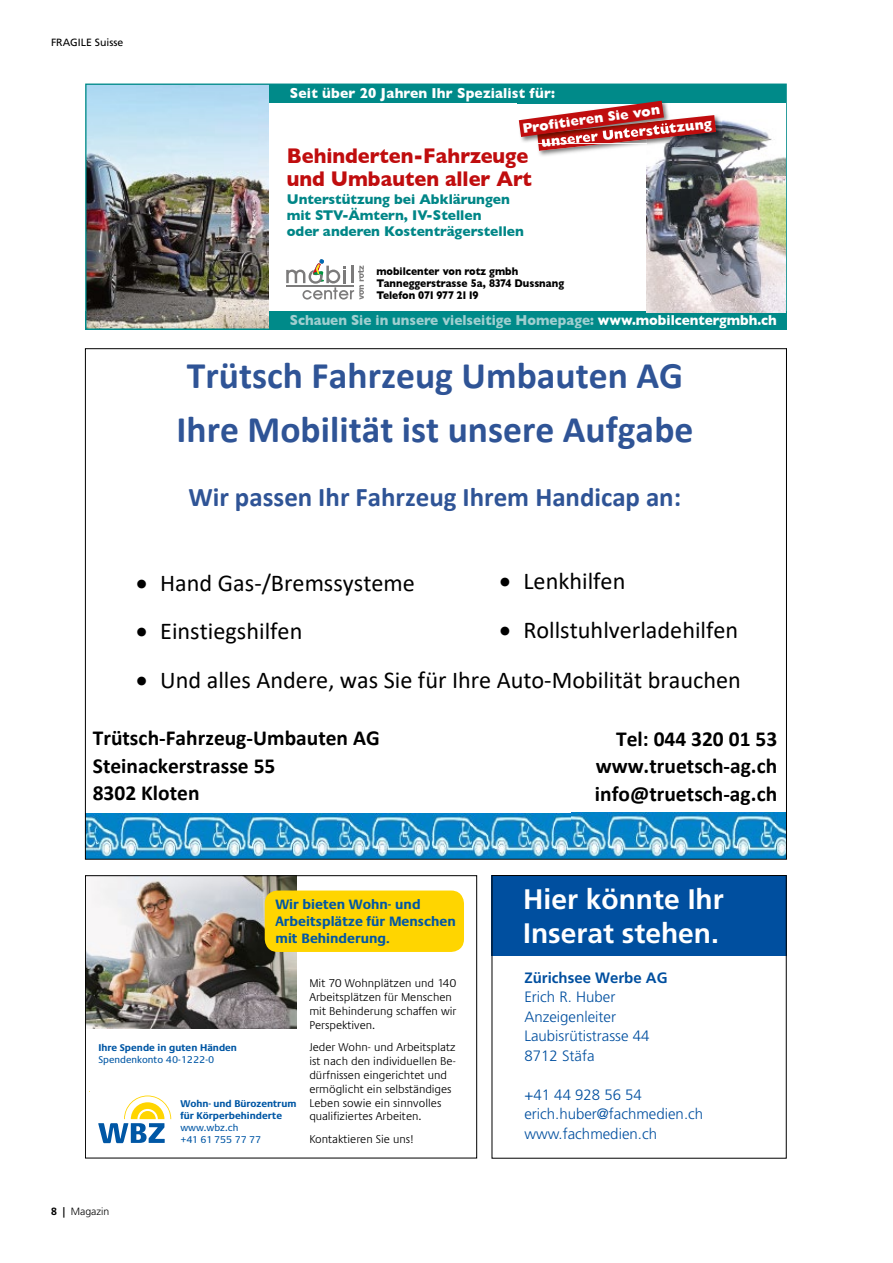
<style>
.page{position:relative;width:893px;height:1263px;background:#fff}
.page>*{position:absolute;margin:0;border:0;box-sizing:border-box;transform-origin:0 0}
.t1{font:700 37.65px/54px "Calibri";color:#2f5496}
.t2{font:700 28.2px/33.6px "Frutiger LT Std";color:#fff}
.t3{font:700 27px "Calibri";color:#2f5496}
.t4{font:24.15px "Calibri";color:#000}
.t5{font:700 23.1px "Gill Sans";color:#c00d0e;scale:.92 1}
.t6{font:700 21.6px/22.5px "Gill Sans";color:#c00d0e;scale:.92 1}
.t7{font:700 21.45px/27.5px "Calibri";color:#000}
.t8{font:700 15.3px/17.4px "Gill Sans";color:#008687;scale:.96 1}
.t9{font:300 15px "Frutiger LT Std";color:#004f9f}
.t10{font:700 15px "Frutiger LT Std";color:#004f9f}
.t11{font:700 14.7px "Gill Sans";color:#a0cfd0;scale:.92 1}
.t12{font:700 14.7px "Gill Sans";letter-spacing:.01em;color:#fff;scale:.94 1}
.t13{font:700 14.4px/16.2px "Gill Sans";color:#008687;scale:.96 1}
.t14{font:700 13.8px/17px "Praxis LT Pro";color:#0057a5}
.t15{font:13.65px "Gill Sans Std Extra Bold OV OVFBLC";color:#fff}
.t16{font:300 11.55px/13.8px "Praxis LT Pro";color:#000}
.t17{font:700 11.4px/12px "Gill Sans";color:#000;scale:.9 1}
.t18{font:10.5px "Frutiger LT Std";color:#000}
.t19{font:300 10.5px "Frutiger LT Std";color:#000}
.t20{font:700 10.05px/12px "Praxis LT Pro";color:#0057a5}
.s1{color:#fff}
.s2{font-weight:400}
.s3{font-weight:700}
</style>
<div class="page">
<img style="left:87px;top:877px;width:209px;height:151px">
<svg style="left:89px;top:1091px;width:83px;height:53px"></svg>
<div style="left:265px;top:890px;width:199px;height:62px;background:#ffd500;border-radius:13px"></div>
<div style="left:85px;top:875px;width:392px;height:283px;border:1px solid #000"></div>
<div style="left:87px;top:85px;width:698px;height:18px;background:#008a89"></div>
<div style="left:85px;top:311px;width:702px;height:19px;background:#008a89"></div>
<img style="left:87px;top:86px;width:181px;height:242px">
<div style="left:85px;top:84px;width:702px;height:246px;border:1px solid #008a89"></div>
<svg style="left:286px;top:259px;width:78px;height:41px"></svg>
<img style="left:647px;top:120px;width:138px;height:192px">
<img style="left:539px;top:116px;width:183px;height:41px">
<svg style="left:519px;top:101px;width:197px;height:50px"></svg>
<img style="left:87px;top:813px;width:250px;height:44px">
<img style="left:337px;top:813px;width:235px;height:44px">
<img style="left:572px;top:813px;width:213px;height:44px">
<div style="left:492px;top:875px;width:295px;height:81px;background:#004f9f"></div>
<div style="left:492px;top:875px;width:295px;height:283px;border:1px solid #000"></div>
<p class="t18" style="left:51px;top:37px;width:74px">FRAGILE Suisse</p>
<p class="t12" style="left:290px;top:84px;width:283px">Seit über 20 Jahren Ihr Spezialist für:</p>
<p class="t15" style="left:522px;top:121px;width:140px;rotate:-8deg">Profitieren Sie von</p>
<p class="t15" style="left:638px;top:124px;width:75px;rotate:-6deg">rs tzung</p>
<p class="t15" style="left:540px;top:134px;width:36px;rotate:-6deg">unse</p>
<p class="t6" style="left:287px;top:145px;width:268px">Behinderten-Fahrzeuge und Umbauten aller Art</p>
<p class="t13" style="left:287px;top:191px;width:249px">Unterstützung bei Abklärungen mit STV-Ämtern, IV-Stellen<br>oder anderen Kostenträgerstellen</p>
<p class="t5" style="left:290px;top:149px;width:287px">und Umbauten aller Art</p>
<p class="t8" style="left:290px;top:187px;width:266px">Unterstützung bei Abklärungen mit STV-Ämtern, IV-Stellen<br>oder anderen Kostenträgerstellen</p>
<p class="t17" style="left:376px;top:265px;width:210px">mobilcenter von rotz gmbh<br>Tanneggerstrasse 5a, 8374 Dussnang<br>Telefon 071 977 2119</p>
<p class="t11" style="left:290px;top:311px;width:531px">Schauen Sie in unsere vielseitige Homepage: <span class="s1">www.mobilcentergmbh.ch</span></p>
<p class="t1" style="left:177px;top:348px;width:518px">Trütsch Fahrzeug Umbauten AG<br>Ihre Mobilität ist unsere Aufgabe</p>
<p class="t3" style="left:188px;top:478px;width:494px">Wir passen Ihr Fahrzeug Ihrem Handicap an:</p>
<p class="t4" style="left:500px;top:565px;width:127px">• Lenkhilfen</p>
<p class="t4" style="left:500px;top:614px;width:240px">• Rollstuhlverladehilfen</p>
<p class="t4" style="left:136px;top:566px;width:280px">• Hand Gas-/Bremssysteme</p>
<p class="t4" style="left:136px;top:615px;width:168px">• Einstiegshilfen</p>
<p class="t4" style="left:136px;top:663px;width:606px">• Und alles Andere, was Sie für Ihre Auto-Mobilität brauchen</p>
<p class="t7" style="left:93px;top:724px;width:288px">Trütsch-Fahrzeug-Umbauten AG<br>Steinackerstrasse 55<br>8302 Kloten</p>
<p class="t7" style="left:595px;top:725px;width:184px;text-align:justify;text-indent:21px">Tel: 044 320 01 53 www.truetsch-ag.ch info@truetsch-ag.ch</p>
<p class="t14" style="left:275px;top:896px;width:182px">Wir bieten Wohn- und<br>Arbeitsplätze für Menschen mit Behinderung.</p>
<p class="t20" style="left:98px;top:1042px;width:140px">Ihre Spende in guten Händen<br><span class="s2">Spendenkonto 40-1222-0</span></p>
<p class="t20" style="left:180px;top:1098px;width:117px">Wohn- und Bürozentrum für Körperbehinderte <span class="s2">www.wbz.ch<br>+41 61 755 77 77</span></p>
<p class="t16" style="left:309px;top:976px;width:149px">Mit 70 Wohnplätzen und 140<br>Arbeitsplätzen für Menschen mit Behinderung schaffen wir<br>Perspektiven.</p>
<p class="t16" style="left:309px;top:1040px;width:148px">Jeder Wohn- und Arbeitsplatz ist nach den individuellen Be&shy;dürfnissen eingerichtet und ermöglicht ein selbständiges<br>Leben sowie ein sinnvolles qualifiziertes Arbeiten.</p>
<p class="t16" style="left:309px;top:1132px;width:106px">Kontaktieren Sie uns!</p>
<p class="t19" style="left:51px;top:1205px;width:60px"><span class="s3">8 |</span> Magazin</p>
<p class="t2" style="left:523px;top:883px;width:202px">Hier könnte Ihr<br>Inserat stehen.</p>
<p class="t10" style="left:524px;top:969px;width:145px">Zürichsee Werbe AG</p>
<p class="t9" style="left:524px;top:989px;width:92px">Erich R. Huber</p>
<p class="t9" style="left:524px;top:1008px;width:93px">Anzeigenleiter</p>
<p class="t9" style="left:524px;top:1028px;width:127px">Laubisrütistrasse 44</p>
<p class="t9" style="left:524px;top:1047px;width:72px">8712 Stäfa</p>
<p class="t9" style="left:524px;top:1086px;width:119px">+41 44 928 56 54</p>
<p class="t9" style="left:524px;top:1106px;width:180px">erich.huber@fachmedien.ch</p>
<p class="t9" style="left:524px;top:1125px;width:134px">www.fachmedien.ch</p>
</div>
